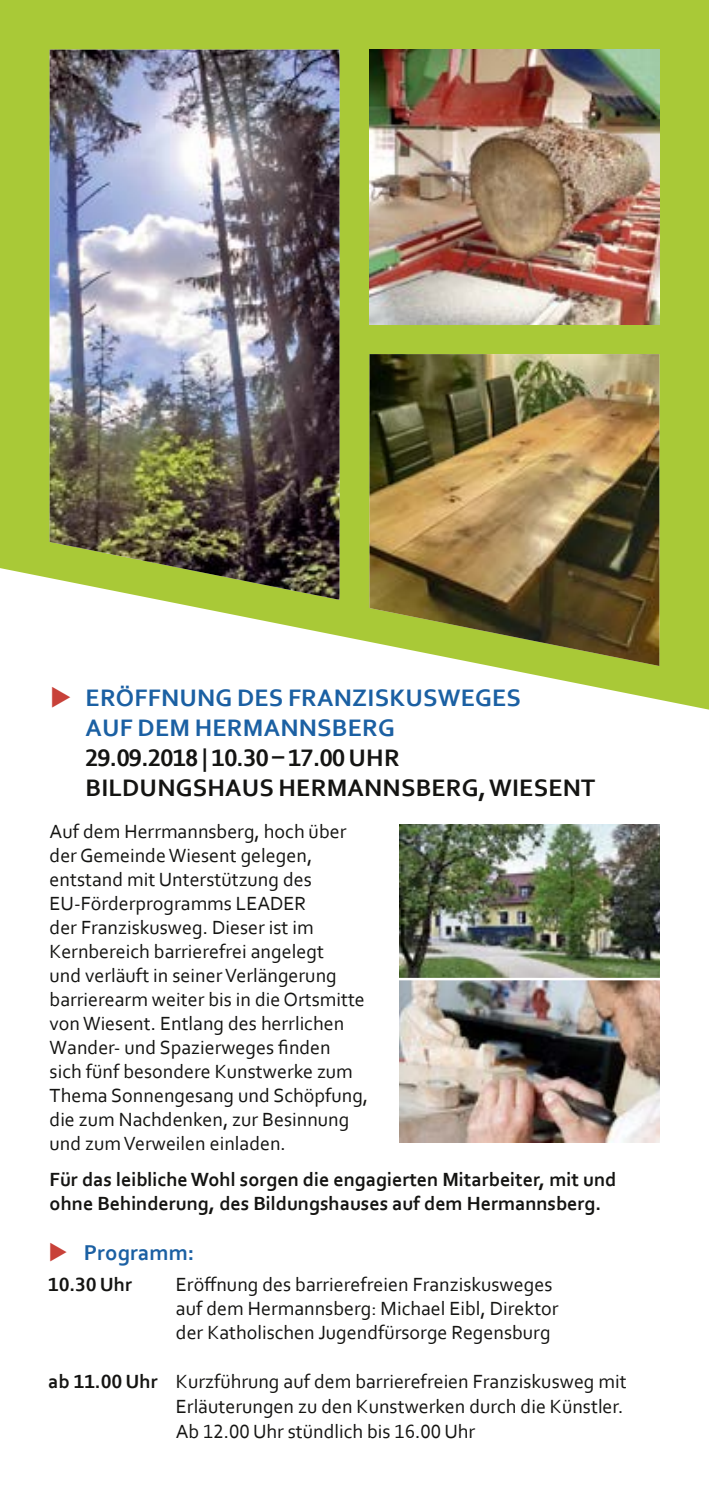
<style>
.page{position:relative;width:709px;height:1489px;background:#fff}
.page>*{position:absolute;margin:0;border:0;box-sizing:border-box;transform-origin:0 0}
.t1{font:700 25px/30px "Corbel";letter-spacing:.01em;color:#141412}
.t2{font:700 25px/30px "Corbel";letter-spacing:.01em;color:#1b60a3}
.t3{font:700 22.5px "Corbel";color:#1b60a3}
.t4{font:20px/24px "Corbel";color:#141412}
.t5{font:700 20px/24px "Corbel";color:#141412}
.s1{font-weight:700}
</style>
<div class="page">
<div style="left:0;top:0;width:709px;height:1488px;background:#a9c937"></div>
<div style="left:0;top:568px;width:709px;height:920px;background:#fff"></div>
<img style="left:400px;top:824px;width:259px;height:318px">
<img style="left:369px;top:50px;width:290px;height:275px">
<img style="left:369px;top:354px;width:290px;height:312px">
<img style="left:50px;top:50px;width:289px;height:550px">
<hr style="left:385px;top:977px;width:289px;height:3px;background:#fff">
<svg style="left:52px;top:686px;width:18px;height:21px"></svg>
<svg style="left:50px;top:1242px;width:16px;height:19px"></svg>
<p class="t2" style="left:86px;top:682px;width:437px">ERÖFFNUNG DES FRANZISKUSWEGES<br>AUF DEM HERMANNSBERG</p>
<p class="t1" style="left:85px;top:742px;width:512px">29.09.2018 | 10.30 – 17.00 UHR<br>BILDUNGSHAUS HERMANNSBERG, WIESENT</p>
<p class="t4" style="left:50px;top:818px;width:320px">Auf dem Herrmannsberg, hoch über der Gemeinde Wiesent gelegen, entstand mit Unterstützung des EU-Förderprogramms LEADER<br>der Franziskusweg. Dieser ist im Kernbereich barrierefrei angelegt<br>und verläuft in seiner Verlängerung barrierearm weiter bis in die Ortsmitte von Wiesent. Entlang des herrlichen Wander- und Spazierweges finden<br>sich fünf besondere Kunstwerke zum Thema Sonnengesang und Schöpfung, die zum Nachdenken, zur Besinnung und zum Verweilen einladen.</p>
<p class="t5" style="left:50px;top:1167px;width:568px">Für das leibliche Wohl sorgen die engagierten Mitarbeiter, mit und ohne Behinderung, des Bildungshauses auf dem Hermannsberg.</p>
<p class="t3" style="left:84px;top:1238px;width:112px">Programm:</p>
<p class="t5" style="left:48px;top:1271px;width:85px">10.30 Uhr</p>
<p class="t4" style="left:176px;top:1271px;width:384px">Eröffnung des barrierefreien Franziskusweges auf dem Hermannsberg: Michael Eibl, Direktor der Katholischen Jugendfürsorge Regensburg</p>
<p class="t4" style="left:176px;top:1368px;width:452px;line-height:25px;text-indent:-128px"><span class="s1">ab 11.00 Uhr</span> Kurzführung auf dem barrierefreien Franziskusweg mit<br>Erläuterungen zu den Kunstwerken durch die Künstler.<br>Ab 12.00 Uhr stündlich bis 16.00 Uhr</p>
</div>
